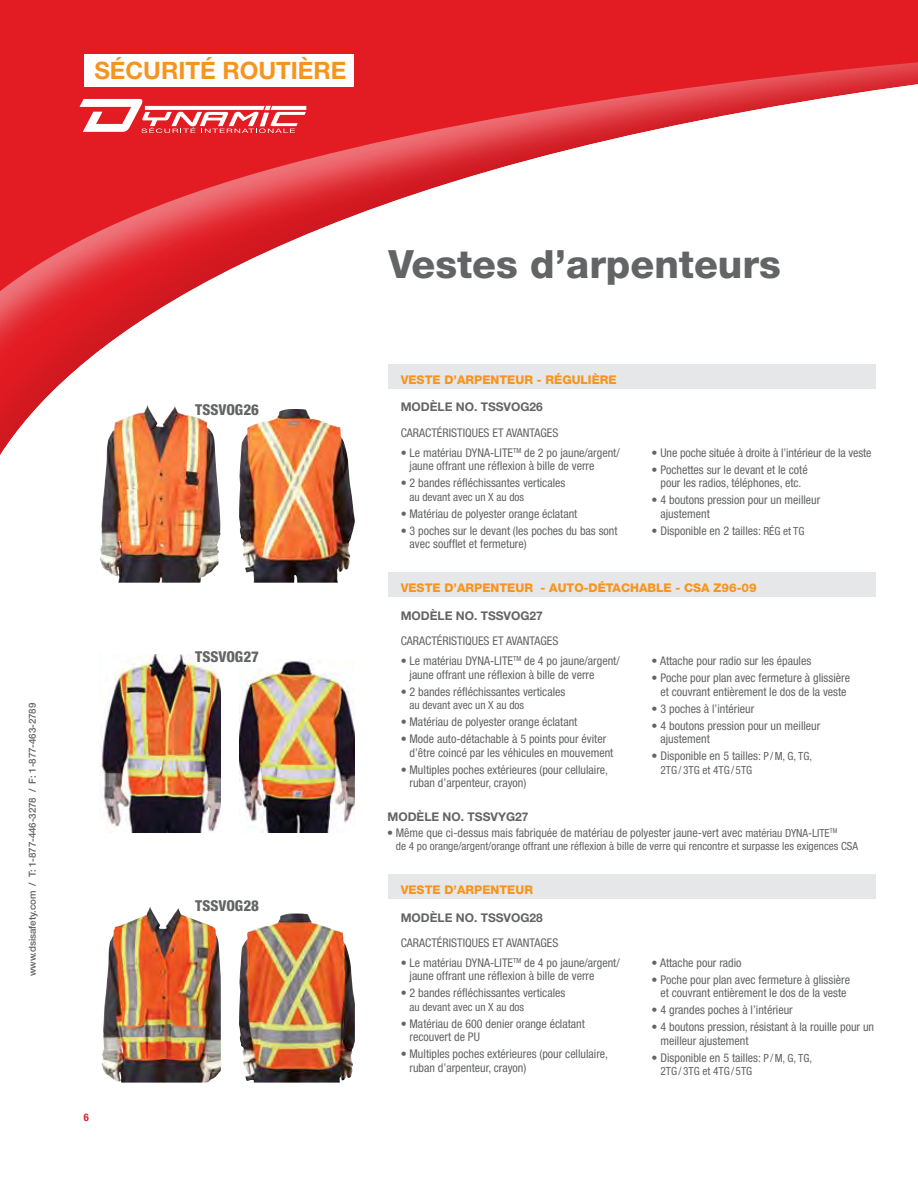
<style>
.page{position:relative;width:918px;height:1188px;background:#fff}
.page>*{position:absolute;margin:0;border:0;box-sizing:border-box;transform-origin:0 0}
.t1{font:800 39px "Helvetica Neue LT Std";color:#636466}
.t2{font:700 24px "Helvetica Neue LT Std";color:#f7941e}
.t3{font:800 condensed 15px "Helvetica Neue LT Std";color:#636466}
.t4{font:condensed 12px/13.5px "Helvetica Neue LT Std";color:#636466}
.t5{font:800 12px "Helvetica Neue LT Std";color:#f7941e}
.t6{font:700 12px "Helvetica Neue LT Std";color:#636466}
.t7{font:condensed 11.25px "Helvetica Neue LT Std";color:#636466}
.t8{font:700 condensed 10.5px "Helvetica Neue LT Std";color:#e31b23}
.t9{font:500 9.75px "Helvetica Neue LT Std";letter-spacing:-.01em;color:#636466}
.s1{font-size:11.25px}
</style>
<div class="page">
<div style="left:0;top:0;width:918px;height:30px;background:#e31b23"></div>
<div style="left:0;top:30px;width:918px;height:516px;background:#000;opacity:.1"></div>
<div style="left:84px;top:54px;width:270px;height:32px;background:#fff"></div>
<svg style="left:80px;top:99px;width:226px;height:34px"></svg>
<div style="left:388px;top:364px;width:488px;height:25px;background:#e6e7e8"></div>
<div style="left:388px;top:573px;width:488px;height:24px;background:#e6e7e8"></div>
<img style="left:100px;top:405px;width:121px;height:178px">
<img style="left:239px;top:411px;width:116px;height:172px">
<img style="left:100px;top:655px;width:121px;height:178px">
<img style="left:239px;top:659px;width:116px;height:174px">
<div style="left:388px;top:875px;width:488px;height:24px;background:#e6e7e8"></div>
<img style="left:101px;top:906px;width:120px;height:177px">
<img style="left:239px;top:913px;width:116px;height:170px">
<h2 class="t2" style="left:94px;top:56px;width:253px">SÉCURITÉ ROUTIÈRE</h2>
<p class="t9" style="left:27px;top:976px;width:275px;rotate:-90deg">www.dsisafety.com / T: 1-877-446-3278 / F: 1-877-463-2789</p>
<p class="t8" style="left:84px;top:1110px;width:7px">6</p>
<p class="t3" style="left:195px;top:401px;width:65px">TSSVOG26</p>
<p class="t3" style="left:195px;top:647px;width:65px">TSSVOG27</p>
<p class="t3" style="left:195px;top:897px;width:65px">TSSVOG28</p>
<h1 class="t1" style="left:388px;top:241px;width:394px">Vestes d’arpenteurs</h1>
<p class="t5" style="left:401px;top:372px;width:218px">VESTE D’ARPENTEUR - RÉGULIÈRE</p>
<p class="t6" style="left:401px;top:400px;width:144px">MODÈLE NO. TSSVOG26</p>
<p class="t4" style="left:401px;top:425px;width:159px">CARACTÉRISTIQUES ET AVANTAGES</p>
<p class="t4" style="left:410px;top:446px;width:212px;text-indent:-9px">• Le matériau DYNA-LITE<sup>TM</sup> de 2 po jaune/argent/ jaune offrant une réflexion à bille de verre</p>
<p class="t4" style="left:401px;top:476px;width:166px">• 2 bandes réfléchissantes verticales</p>
<p class="t7" style="left:410px;top:490px;width:116px">au devant avec un X au dos</p>
<p class="t4" style="left:401px;top:507px;width:178px">• Matériau de polyester orange éclatant</p>
<p class="t4" style="left:410px;top:524px;width:210px;text-indent:-9px">• 3 poches sur le devant (les poches du bas sont avec soufflet et fermeture)</p>
<p class="t4" style="left:652px;top:446px;width:221px">• Une poche située à droite à l’intérieur de la veste</p>
<p class="t4" style="left:652px;top:463px;width:158px;text-align:center">• Pochettes sur le devant et le coté pour les radios, téléphones, etc.</p>
<p class="t4" style="left:661px;top:493px;width:161px;text-indent:-9px">• 4 boutons pression pour un meilleur ajustement</p>
<p class="t4" style="left:652px;top:524px;width:154px">• Disponible en 2 tailles: <span class="s1">RÉG et TG</span></p>
<p class="t5" style="left:401px;top:581px;width:358px">VESTE D’ARPENTEUR - AUTO-DÉTACHABLE - CSA Z96-09</p>
<p class="t6" style="left:401px;top:608px;width:144px">MODÈLE NO. TSSVOG27</p>
<p class="t4" style="left:401px;top:634px;width:159px">CARACTÉRISTIQUES ET AVANTAGES</p>
<p class="t4" style="left:410px;top:654px;width:212px;text-indent:-9px">• Le matériau DYNA-LITE<sup>TM</sup> de 4 po jaune/argent/ jaune offrant une réflexion à bille de verre</p>
<p class="t4" style="left:401px;top:684px;width:166px">• 2 bandes réfléchissantes verticales</p>
<p class="t7" style="left:410px;top:699px;width:116px">au devant avec un X au dos</p>
<p class="t4" style="left:401px;top:715px;width:178px">• Matériau de polyester orange éclatant</p>
<p class="t4" style="left:410px;top:732px;width:205px;text-indent:-9px">• Mode auto-détachable à 5 points pour éviter d’être coincé par les véhicules en mouvement</p>
<p class="t4" style="left:410px;top:762px;width:200px;text-indent:-9px">• Multiples poches extérieures (pour cellulaire, ruban d’arpenteur, crayon)</p>
<p class="t6" style="left:388px;top:809px;width:142px">MODÈLE NO. TSSVYG27</p>
<p class="t4" style="left:652px;top:654px;width:161px">• Attache pour radio sur les épaules</p>
<p class="t4" style="left:652px;top:671px;width:200px;text-align:center">• Poche pour plan avec fermeture à glissière et couvrant entièrement le dos de la veste</p>
<p class="t4" style="left:652px;top:701px;width:104px">• 3 poches à l’intérieur</p>
<p class="t4" style="left:661px;top:718px;width:161px;text-indent:-9px">• 4 boutons pression pour un meilleur ajustement</p>
<p class="t4" style="left:652px;top:749px;width:162px">• Disponible en 5 tailles: <span class="s1">P /M, G, TG,</span></p>
<p class="t7" style="left:661px;top:763px;width:93px">2TG/ 3TG et 4TG/ 5TG</p>
<p class="t4" style="left:387px;top:826px;width:452px">• Même que ci-dessus mais fabriquée de matériau de polyester jaune-vert avec <span class="s1">matériau DYNA-LITE</span><sup>TM</sup></p>
<p class="t7" style="left:396px;top:840px;width:464px">de 4 po orange/argent/orange offrant une réflexion à bille de verre qui rencontre et surpasse les exigences CSA</p>
<p class="t5" style="left:401px;top:883px;width:134px">VESTE D’ARPENTEUR</p>
<p class="t6" style="left:401px;top:910px;width:144px">MODÈLE NO. TSSVOG28</p>
<p class="t4" style="left:401px;top:936px;width:159px">CARACTÉRISTIQUES ET AVANTAGES</p>
<p class="t4" style="left:410px;top:956px;width:212px;text-indent:-9px">• Le matériau DYNA-LITE<sup>TM</sup> de 4 po jaune/argent/ jaune offrant une réflexion à bille de verre</p>
<p class="t4" style="left:401px;top:986px;width:166px">• 2 bandes réfléchissantes verticales</p>
<p class="t7" style="left:410px;top:1000px;width:116px">au devant avec un X au dos</p>
<p class="t4" style="left:410px;top:1017px;width:177px;text-indent:-9px">• Matériau de 600 denier orange éclatant recouvert de PU</p>
<p class="t4" style="left:410px;top:1047px;width:200px;text-indent:-9px">• Multiples poches extérieures (pour cellulaire, ruban d’arpenteur, crayon)</p>
<p class="t4" style="left:652px;top:956px;width:91px">• Attache pour radio</p>
<p class="t4" style="left:652px;top:973px;width:200px;text-align:center">• Poche pour plan avec fermeture à glissière et couvrant entièrement le dos de la veste</p>
<p class="t4" style="left:652px;top:1003px;width:143px">• 4 grandes poches à l’intérieur</p>
<p class="t4" style="left:661px;top:1020px;width:215px;text-indent:-9px">• 4 boutons pression, résistant à la rouille pour un meilleur ajustement</p>
<p class="t4" style="left:652px;top:1051px;width:162px">• Disponible en 5 tailles: <span class="s1">P /M, G, TG,</span></p>
<p class="t7" style="left:661px;top:1065px;width:93px">2TG/ 3TG et 4TG/ 5TG</p>
</div>
